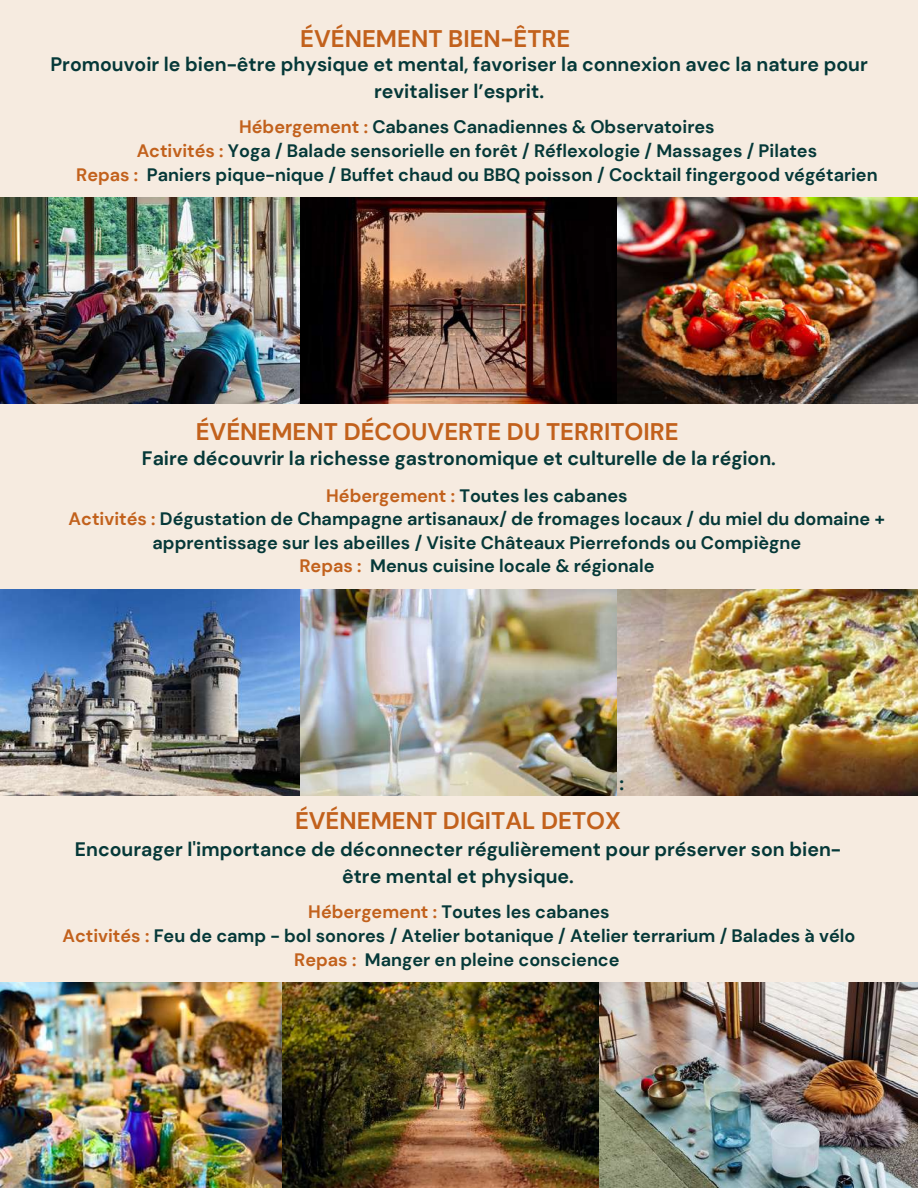
<style>
.page{position:relative;width:918px;height:1188px;background:#f6ebe0}
.page>*{position:absolute;margin:0;border:0;box-sizing:border-box;transform-origin:0 0}
.t1{font:700 24px "DM Sans";color:#c2611c}
.t2{font:700 19.5px/27px "DM Sans";color:#053838;text-align:center}
.t3{font:700 18px/23.7px "DM Sans";color:#053838;text-align:center}
.s1{color:#c2611c}
</style>
<div class="page">
<img style="left:0;top:982px;width:918px;height:206px">
<img style="left:0;top:589px;width:918px;height:206px">
<img style="left:0;top:197px;width:918px;height:206px">
<h1 class="t1" style="left:300px;top:24px;width:272px">ÉVÉNEMENT BIEN-ÊTRE</h1>
<p class="t2" style="left:50px;top:51px;width:819px">Promouvoir le bien-être physique et mental, favoriser la connexion avec la nature pour revitaliser l’esprit.</p>
<p class="t3" style="left:76px;top:115px;width:803px"><span class="s1">Hébergement :</span> Cabanes Canadiennes &amp; Observatoires<br><span class="s1">Activités :</span> Yoga / Balade sensorielle en forêt / Réflexologie / Massages / Pilates<br><span class="s1">Repas :</span> Paniers pique-nique / Buffet chaud ou BBQ poisson / Cocktail fingergood végétarien</p>
<h1 class="t1" style="left:196px;top:417px;width:484px">ÉVÉNEMENT DÉCOUVERTE DU TERRITOIRE</h1>
<p class="t2" style="left:142px;top:445px;width:636px">Faire découvrir la richesse gastronomique et culturelle de la région.</p>
<p class="t3" style="left:69px;top:484px;width:818px"><span class="s1">Hébergement :</span> Toutes les cabanes<br><span class="s1">Activités :</span> Dégustation de Champagne artisanaux/ de fromages locaux / du miel du domaine + apprentissage sur les abeilles / Visite Châteaux Pierrefonds ou Compiègne<br><span class="s1">Repas :</span> Menus cuisine locale &amp; régionale</p>
<p class="t2" style="left:620px;top:770px;width:6px">:</p>
<h1 class="t1" style="left:295px;top:805px;width:328px">ÉVÉNEMENT DIGITAL DETOX</h1>
<p class="t2" style="left:75px;top:835px;width:768px">Encourager l'importance de déconnecter régulièrement pour préserver son bien&shy;être mental et physique.</p>
<p class="t3" style="left:62px;top:900px;width:795px"><span class="s1">Hébergement :</span> Toutes les cabanes<br><span class="s1">Activités :</span> Feu de camp - bol sonores / Atelier botanique / Atelier terrarium / Balades à vélo<br><span class="s1">Repas :</span> Manger en pleine conscience</p>
</div>
